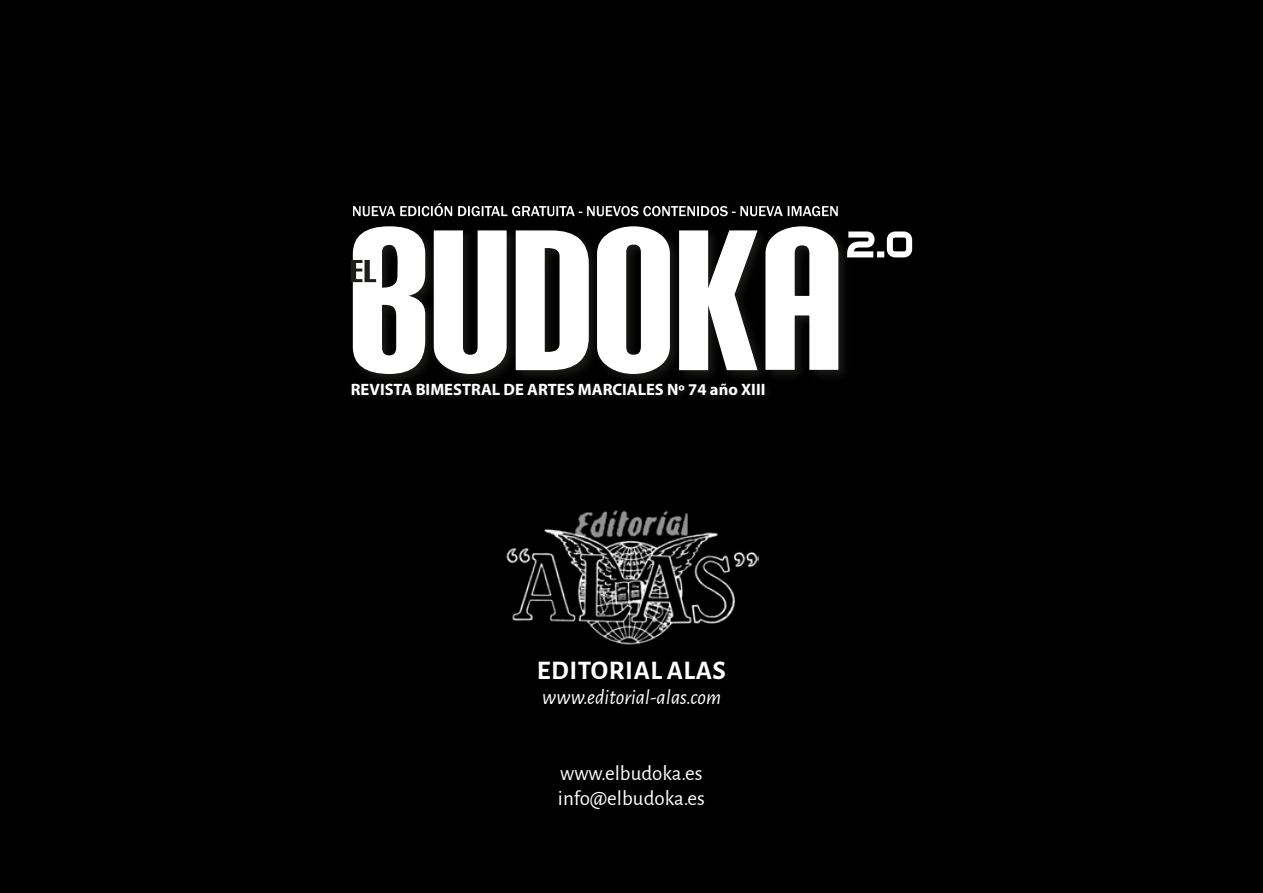
<style>
.page{position:relative;width:1263px;height:893px;background:#000}
.page>*{position:absolute;margin:0;border:0;box-sizing:border-box;transform-origin:0 0}
.t1{font:700 27px "Alegreya Sans";letter-spacing:.02em;color:#fff}
.t2{font:21px/25.2px "Alegreya Sans";color:#fff}
.t3{font:italic 21px "Alegreya Sans";color:#fff}
.t4{font:700 16.5px "Myriad Pro";color:#fff}
</style>
<div class="page">
<div style="left:350px;top:223px;width:500px;height:163px;background:#1d1d1b;opacity:.89"></div>
<svg style="left:352px;top:226px;width:487px;height:149px"></svg>
<svg style="left:351px;top:260px;width:25px;height:22px"></svg>
<svg style="left:847px;top:231px;width:65px;height:26px"></svg>
<div style="left:349px;top:381px;width:423px;height:21px;background:#070706"></div>
<svg style="left:353px;top:203px;width:485px;height:13px"></svg>
<img style="left:506px;top:510px;width:252px;height:135px">
<p class="t4" style="left:351px;top:379px;width:416px">REVISTA BIMESTRAL DE ARTES MARCIALES Nº 74 año XIII</p>
<h1 class="t1" style="left:537px;top:650px;width:191px">EDITORIAL ALAS</h1>
<p class="t3" style="left:542px;top:683px;width:181px">www.editorial-alas.com</p>
<p class="t2" style="left:558px;top:759px;width:148px">www.elbudoka.es info@elbudoka.es</p>
</div>
